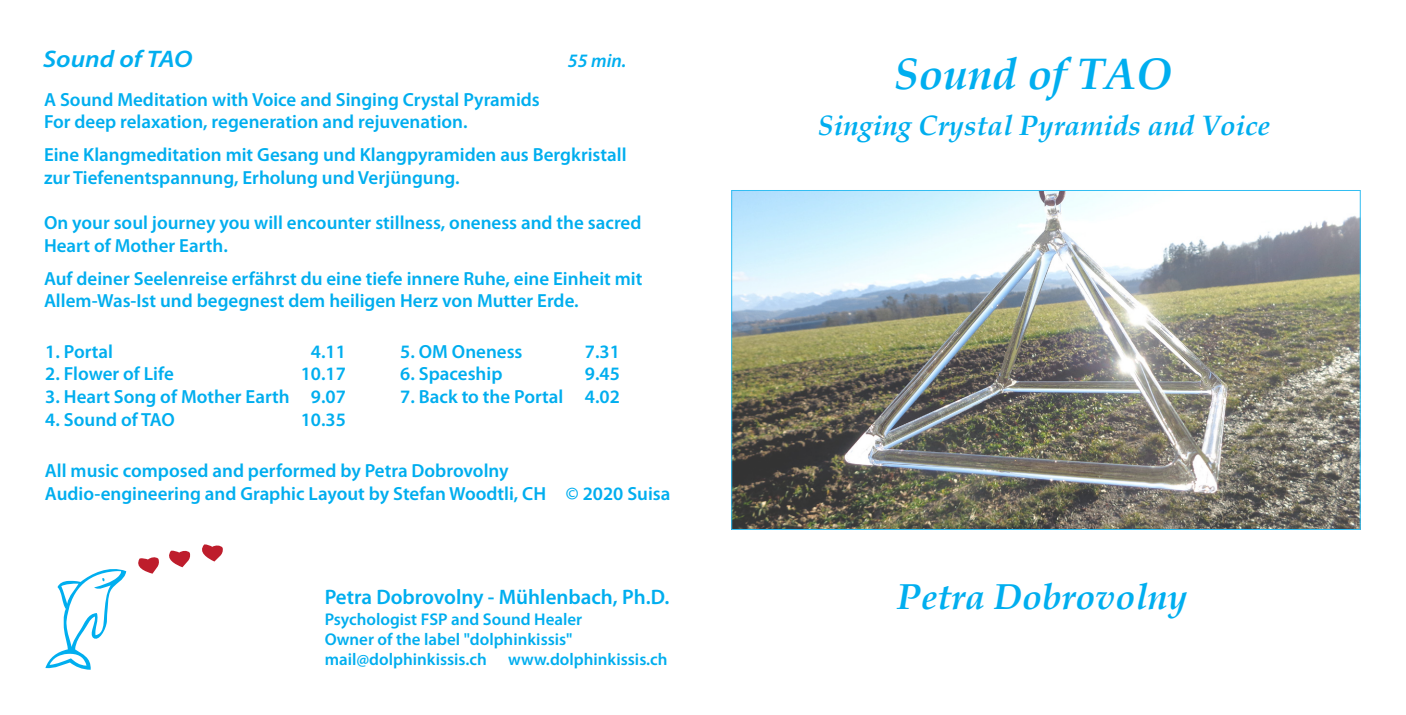
<style>
.page{position:relative;width:1406px;height:715px;background:#fff}
.page>*{position:absolute;margin:0;border:0;box-sizing:border-box;transform-origin:0 0}
.t1{font:italic 700 44px "Book Antiqua";color:#00aeef}
.t2{font:italic 700 36px "Book Antiqua";color:#00aeef}
.t3{font:italic 700 28px "Book Antiqua";color:#00aeef}
.t4{font:italic 600 24px "Myriad Pro";color:#00aeef;scale:1.11 1}
.t5{font:600 21px "Myriad Pro";color:#00aeef}
.t6{font:600 19px/22.8px "Myriad Pro";color:#00aeef}
.t7{font:italic 600 19px "Myriad Pro";color:#00aeef}
.t8{font:600 17px/20.4px "Myriad Pro";color:#00aeef}
</style>
<div class="page">
<img style="left:733px;top:192px;width:626px;height:335px">
<svg style="left:45px;top:569px;width:81px;height:100px"></svg>
<svg style="left:138px;top:544px;width:85px;height:29px"></svg>
<p class="t4" style="left:43px;top:44px;width:136px">Sound of TAO</p>
<p class="t7" style="left:568px;top:48px;width:60px">55 min.</p>
<p class="t6" style="left:44px;top:87px;width:497px">A Sound Meditation with Voice and Singing Crystal Pyramids<br>For deep relaxation, regeneration and rejuvenation.</p>
<p class="t6" style="left:44px;top:142px;width:584px">Eine Klangmeditation mit Gesang und Klangpyramiden aus Bergkristall zur Tiefenentspannung, Erholung und Verjüngung.</p>
<p class="t6" style="left:44px;top:211px;width:599px">On your soul journey you will encounter stillness, oneness and the sacred<br>Heart of Mother Earth.</p>
<p class="t6" style="left:44px;top:266px;width:600px">Auf deiner Seelenreise erfährst du eine tiefe innere Ruhe, eine Einheit mit<br>Allem-Was-Ist und begegnest dem heiligen Herz von Mutter Erde.</p>
<p class="t6" style="left:45px;top:339px;width:69px">1. Portal</p>
<p class="t6" style="left:45px;top:362px;width:130px">2. Flower of Life</p>
<p class="t6" style="left:45px;top:385px;width:246px">3. Heart Song of Mother Earth</p>
<p class="t6" style="left:45px;top:407px;width:131px">4. Sound of TAO</p>
<p class="t6" style="left:400px;top:339px;width:124px">5. OM Oneness</p>
<p class="t6" style="left:400px;top:362px;width:104px">6. Spaceship</p>
<p class="t6" style="left:400px;top:385px;width:165px">7. Back to the Portal</p>
<p class="t6" style="left:301px;top:339px;width:47px;text-align:center">4.11<br>10.17<br>9.07<br>10.35</p>
<p class="t6" style="left:585px;top:339px;width:37px;text-align:justify">7.31<br>9.45<br>4.02</p>
<p class="t6" style="left:45px;top:458px;width:627px">All music composed and performed by Petra Dobrovolny<br>Audio-engineering and Graphic Layout by Stefan Woodtli, CH © 2020 Suisa</p>
<p class="t5" style="left:325px;top:583px;width:346px">Petra Dobrovolny - Mühlenbach, Ph.D.</p>
<p class="t8" style="left:325px;top:608px;width:344px">Psychologist FSP and Sound Healer<br>Owner of the label "dolphinkissis" mail@dolphinkissis.ch www.dolphinkissis.ch</p>
<h1 class="t1" style="left:894px;top:43px;width:280px">Sound of TAO</h1>
<h3 class="t3" style="left:818px;top:106px;width:453px">Singing Crystal Pyramids and Voice</h3>
<h2 class="t2" style="left:897px;top:571px;width:292px">Petra Dobrovolny</h2>
</div>
